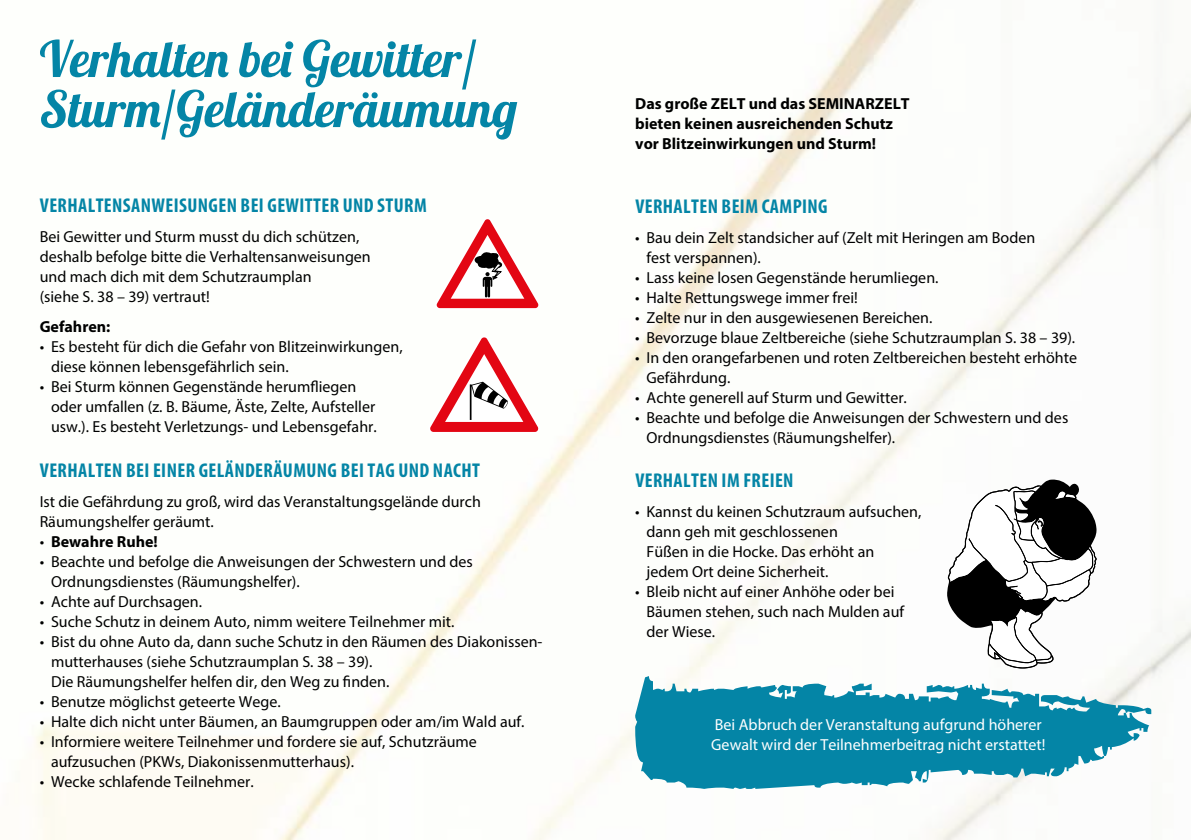
<style>
.page{position:relative;width:1191px;height:840px;background:#fff}
.page>*{position:absolute;margin:0;border:0;box-sizing:border-box;transform-origin:0 0}
.t1{font:50px/50px "Lobster";color:#0485a6}
.t2{font:700 condensed 20px "Myriad Pro";letter-spacing:.02em;color:#0485a6}
.t3{font:16px/20px "Myriad Pro";color:#000}
.t4{font:700 16px/20px "Myriad Pro";color:#000}
.t5{font:16px/20px "Myriad Pro";color:#fff}
.s1{font-weight:400}
</style>
<div class="page">
<img style="left:35px;top:0;width:1156px;height:839px">
<svg style="left:428px;top:335px;width:112px;height:99px"></svg>
<svg style="left:435px;top:217px;width:105px;height:93px"></svg>
<svg style="left:947px;top:479px;width:149px;height:189px"></svg>
<svg style="left:635px;top:675px;width:516px;height:113px;fill:#0485a6"></svg>
<h1 class="t1" style="left:40px;top:33px;width:479px">Verhalten bei Gewitter/<br>Sturm/Geländeräumung</h1>
<p class="t2" style="left:40px;top:193px;width:388px">VERHALTENSANWEISUNGEN BEI GEWITTER UND STURM</p>
<p class="t3" style="left:40px;top:226px;width:333px">Bei Gewitter und Sturm musst du dich schützen, deshalb befolge bitte die Verhaltensanweisungen und mach dich mit dem Schutzraumplan<br>(siehe S. 38 – 39) vertraut!</p>
<p class="t4" style="left:40px;top:316px;width:72px">Gefahren:</p>
<p class="t3" style="left:51px;top:336px;width:353px;text-indent:-11px">• Es besteht für dich die Gefahr von Blitzeinwirkungen, diese können lebensgefährlich sein.</p>
<p class="t3" style="left:51px;top:376px;width:327px;text-indent:-11px">• Bei Sturm können Gegenstände herumfliegen oder umfallen (z. B. Bäume, Äste, Zelte, Aufsteller usw.). Es besteht Verletzungs- und Lebensgefahr.</p>
<p class="t2" style="left:40px;top:457px;width:442px">VERHALTEN BEI EINER GELÄNDERÄUMUNG BEI TAG UND NACHT</p>
<p class="t3" style="left:40px;top:490px;width:443px">Ist die Gefährdung zu groß, wird das Veranstaltungsgelände durch<br>Räumungshelfer geräumt.</p>
<p class="t4" style="left:40px;top:530px;width:120px"><span class="s1">•</span> Bewahre Ruhe!</p>
<p class="t3" style="left:51px;top:550px;width:423px;text-indent:-11px">• Beachte und befolge die Anweisungen der Schwestern und des<br>Ordnungsdienstes (Räumungshelfer).</p>
<p class="t3" style="left:40px;top:590px;width:164px">• Achte auf Durchsagen.</p>
<p class="t3" style="left:40px;top:610px;width:416px">• Suche Schutz in deinem Auto, nimm weitere Teilnehmer mit.</p>
<p class="t3" style="left:51px;top:630px;width:493px;text-indent:-11px">• Bist du ohne Auto da, dann suche Schutz in den Räumen des Diakonissen&shy;mutterhauses (siehe Schutzraumplan S. 38 – 39).<br>Die Räumungshelfer helfen dir, den Weg zu finden.</p>
<p class="t3" style="left:40px;top:690px;width:242px">• Benutze möglichst geteerte Wege.</p>
<p class="t3" style="left:40px;top:710px;width:486px">• Halte dich nicht unter Bäumen, an Baumgruppen oder am/im Wald auf.</p>
<p class="t3" style="left:51px;top:730px;width:427px;text-indent:-11px">• Informiere weitere Teilnehmer und fordere sie auf, Schutzräume aufzusuchen (PKWs, Diakonissenmutterhaus).</p>
<p class="t3" style="left:40px;top:770px;width:216px">• Wecke schlafende Teilnehmer.</p>
<p class="t4" style="left:635px;top:92px;width:276px">Das große ZELT und das SEMINARZELT bieten keinen ausreichenden Schutz vor Blitzeinwirkungen und Sturm!</p>
<p class="t2" style="left:635px;top:193px;width:194px">VERHALTEN BEIM CAMPING</p>
<p class="t3" style="left:646px;top:227px;width:390px;text-indent:-11px">• Bau dein Zelt standsicher auf (Zelt mit Heringen am Boden fest verspannen).</p>
<p class="t3" style="left:635px;top:267px;width:305px">• Lass keine losen Gegenstände herumliegen.</p>
<p class="t3" style="left:635px;top:287px;width:224px">• Halte Rettungswege immer frei!</p>
<p class="t3" style="left:635px;top:307px;width:299px">• Zelte nur in den ausgewiesenen Bereichen.</p>
<p class="t3" style="left:635px;top:327px;width:441px">• Bevorzuge blaue Zeltbereiche (siehe Schutzraumplan S. 38 – 39).</p>
<p class="t3" style="left:646px;top:347px;width:432px;text-indent:-11px">• In den orangefarbenen und roten Zeltbereichen besteht erhöhte<br>Gefährdung.</p>
<p class="t3" style="left:635px;top:387px;width:273px">• Achte generell auf Sturm und Gewitter.</p>
<p class="t3" style="left:646px;top:407px;width:423px;text-indent:-11px">• Beachte und befolge die Anweisungen der Schwestern und des<br>Ordnungsdienstes (Räumungshelfer).</p>
<p class="t2" style="left:635px;top:467px;width:160px">VERHALTEN IM FREIEN</p>
<p class="t3" style="left:646px;top:501px;width:276px;text-indent:-11px">• Kannst du keinen Schutzraum aufsuchen, dann geh mit geschlossenen<br>Füßen in die Hocke. Das erhöht an<br>jedem Ort deine Sicherheit.</p>
<p class="t3" style="left:646px;top:581px;width:259px;text-indent:-11px">• Bleib nicht auf einer Anhöhe oder bei<br>Bäumen stehen, such nach Mulden auf der Wiese.</p>
<p class="t5" style="left:711px;top:714px;width:335px">Bei Abbruch der Veranstaltung aufgrund höherer<br>Gewalt wird der Teilnehmerbeitrag nicht erstattet!</p>
</div>
